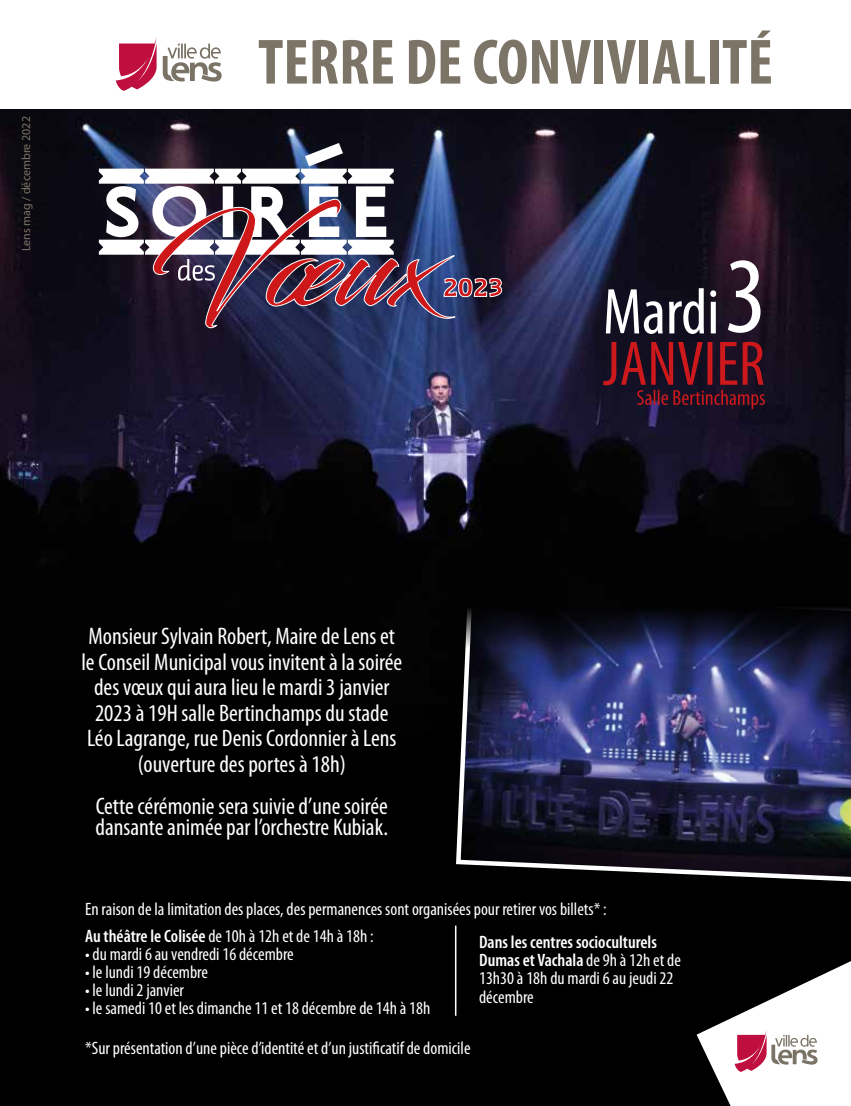
<style>
.page{position:relative;width:851px;height:1106px;background:#fff}
.page>*{position:absolute;margin:0;border:0;box-sizing:border-box;transform-origin:0 0}
.t1{font:700 condensed 64.5px "Myriad Pro";color:#7b7467}
.t2{font:condensed 24px/25.5px "Myriad Pro";color:#fff;text-align:center}
.t3{font:condensed 18px/18px "Myriad Pro";color:#fff}
.t4{font:12px "Myriad Pro";color:#7b7467}
.s1{font-weight:600}
</style>
<div class="page">
<svg style="left:116px;top:37px;width:41px;height:54px"></svg>
<svg style="left:163px;top:44px;width:59px;height:38px"></svg>
<div style="left:0;top:563px;width:850px;height:543px;background:#000"></div>
<img style="left:0;top:110px;width:850px;height:453px">
<svg style="left:696px;top:961px;width:154px;height:145px"></svg>
<svg style="left:605px;top:288px;width:111px;height:46px"></svg>
<svg style="left:603px;top:342px;width:161px;height:67px;background:#4b1221"></svg>
<img style="left:456px;top:608px;width:394px;height:274px">
<hr style="left:455px;top:925px;width:1px;height:90px;background:#fff">
<svg style="left:727px;top:260px;width:33px;height:73px"></svg>
<svg style="left:455px;top:277px;width:47px;height:21px"></svg>
<svg style="left:99px;top:143px;width:294px;height:138px"></svg>
<svg style="left:152px;top:199px;width:303px;height:129px"></svg>
<p class="t4" style="left:19px;top:251px;width:137px;rotate:-90deg">Lens mag / décembre 2022</p>
<h1 class="t1" style="left:258px;top:22px;width:516px">TERRE DE CONVIVIALITÉ</h1>
<h2 class="t2" style="left:81px;top:623px;width:322px">Monsieur Sylvain Robert, Maire de Lens et le Conseil Municipal vous invitent à la soirée des vœux qui aura lieu le mardi 3 janvier 2023 à 19H salle Bertinchamps du stade Léo Lagrange, rue Denis Cordonnier à Lens (ouverture des portes à 18h)</h2>
<h2 class="t2" style="left:95px;top:795px;width:294px;line-height:21px;text-align:left">Cette cérémonie sera suivie d’une soirée dansante animée par l’orchestre Kubiak.</h2>
<p class="t3" style="left:85px;top:895px;width:523px;line-height:27.3px">En raison de la limitation des places, des permanences sont organisées pour retirer vos billets* :<br><span class="s1">Au théâtre le Colisée</span> de 10h à 12h et de 14h à 18h :</p>
<p class="t3" style="left:85px;top:945px;width:210px">• du mardi 6 au vendredi 16 décembre</p>
<p class="t3" style="left:85px;top:963px;width:124px">• le lundi 19 décembre</p>
<p class="t3" style="left:85px;top:981px;width:100px">• le lundi 2 janvier</p>
<p class="t3" style="left:85px;top:999px;width:347px">• le samedi 10 et les dimanche 11 et 18 décembre de 14h à 18h</p>
<p class="t3" style="left:479px;top:933px;width:203px"><span class="s1">Dans les centres socioculturels<br>Dumas et Vachala</span> de 9h à 12h et de<br>13h30 à 18h du mardi 6 au jeudi 22 décembre</p>
<p class="t3" style="left:85px;top:1038px;width:387px">*Sur présentation d’une pièce d’identité et d’un justificatif de domicile</p>
</div>
